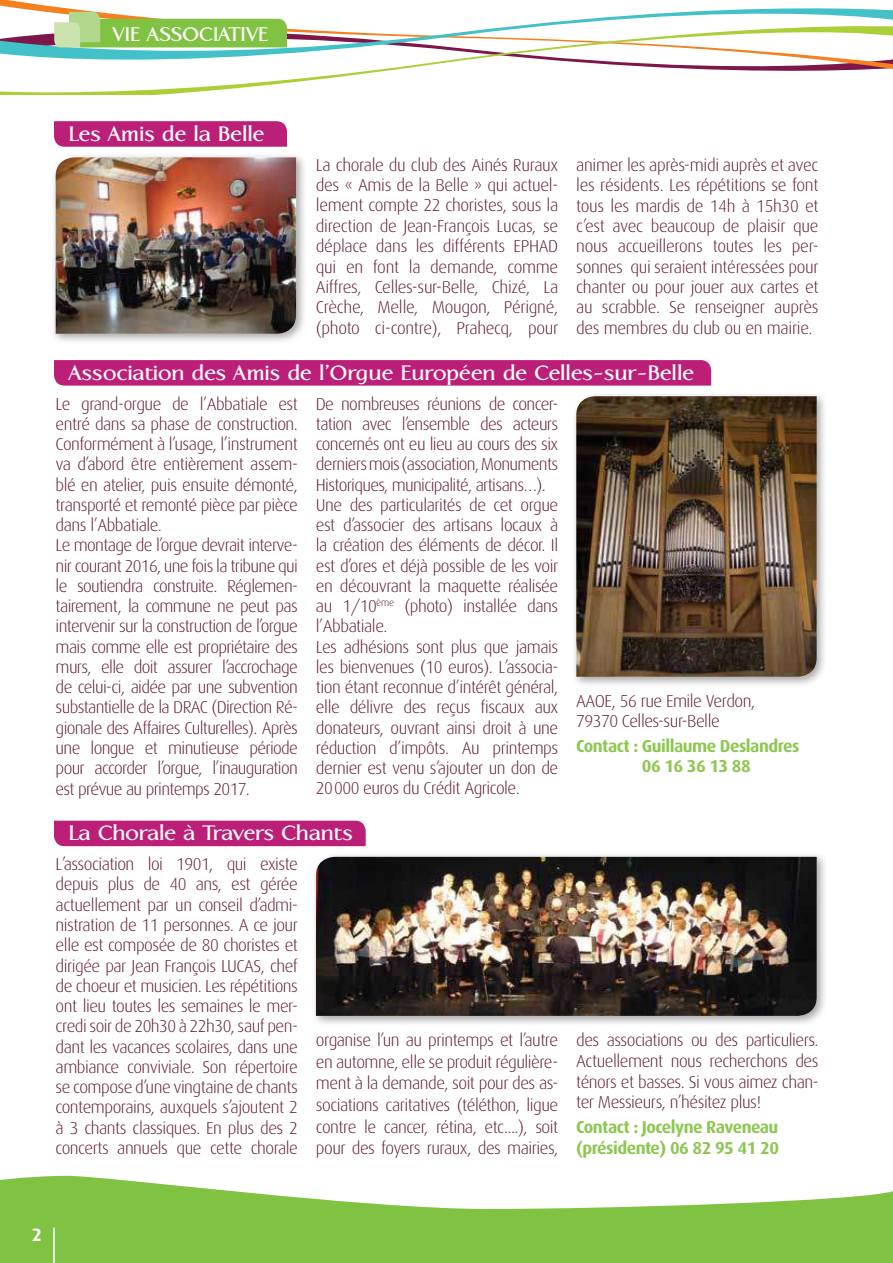
<style>
.page{position:relative;width:893px;height:1263px;background:#fff}
.page>*{position:absolute;margin:0;border:0;box-sizing:border-box;transform-origin:0 0}
.t1{font:700 27px "Aperto";color:#fff}
.t2{font:700 25.5px "Aperto";color:#fff}
.t3{font:700 18px "Dax";color:#fff}
.t4{font:300 17.25px/20.2px "Dax";letter-spacing:-.035em;color:#611a39;text-align:justify}
.t5{font:700 17.25px/20.2px "Dax";letter-spacing:-.03em;color:#8dc751}
</style>
<div class="page">
<svg style="left:0;top:0;width:892px;height:17px"></svg>
<svg style="left:0;top:17px;width:892px;height:77px"></svg>
<svg style="left:892px;top:10px;width:1px;height:60px"></svg>
<svg style="left:54px;top:121px;width:233px;height:26px;background:#bc247a"></svg>
<svg style="left:54px;top:360px;width:657px;height:26px;background:#bc2379"></svg>
<div style="left:54px;top:821px;width:312px;height:25px;background:#bb1f77"></div>
<svg style="left:54px;top:12px;width:233px;height:35px;background:#a0ce6c"></svg>
<svg style="left:0;top:1176px;width:893px;height:87px;fill:#80c342"></svg>
<hr style="left:53px;top:1227px;width:2px;height:36px;background:#fff">
<div style="left:50px;top:152px;width:257px;height:193px;background:#000;opacity:.35"></div>
<img style="left:56px;top:157px;width:240px;height:177px">
<div style="left:571px;top:391px;width:257px;height:297px;background:#000;opacity:.35"></div>
<img style="left:576px;top:396px;width:241px;height:281px">
<div style="left:311px;top:851px;width:517px;height:176px;background:#000;opacity:.35"></div>
<img style="left:316px;top:857px;width:501px;height:159px">
<h2 class="t2" style="left:112px;top:23px;width:158px">VIE ASSOCIATIVE</h2>
<h1 class="t1" style="left:69px;top:121px;width:197px">Les Amis de la Belle</h1>
<p class="t4" style="left:316px;top:155px;width:244px">La chorale du club des Ainés Ruraux des « Amis de la Belle » qui actuel&shy;lement compte 22 choristes, sous la direction de Jean-François Lucas, se déplace dans les différents EPHAD qui en font la demande, comme Aiffres, Celles-sur-Belle, Chizé, La Crèche, Melle, Mougon, Périgné, (photo ci-contre), Prahecq, pour</p>
<p class="t4" style="left:576px;top:155px;width:244px">animer les après-midi auprès et avec les résidents. Les répétitions se font tous les mardis de 14h à 15h30 et c’est avec beaucoup de plaisir que nous accueillerons toutes les per&shy;sonnes qui seraient intéressées pour chanter ou pour jouer aux cartes et au scrabble. Se renseigner auprès des membres du club ou en mairie.</p>
<h1 class="t1" style="left:69px;top:360px;width:627px">Association des Amis de l’Orgue Européen de Celles-sur-Belle</h1>
<p class="t4" style="left:56px;top:394px;width:244px;text-align:left">Le grand-orgue de l’Abbatiale est entré dans sa phase de construction.<br>Conformément à l’usage, l’instrument va d’abord être entièrement assem&shy;blé en atelier, puis ensuite démonté, transporté et remonté pièce par pièce dans l’Abbatiale.<br>Le montage de l’orgue devrait interve&shy;nir courant 2016, une fois la tribune qui le soutiendra construite. Réglemen&shy;tairement, la commune ne peut pas intervenir sur la construction de l’orgue mais comme elle est propriétaire des murs, elle doit assurer l’accrochage de celui-ci, aidée par une subvention substantielle de la DRAC (Direction Ré&shy;gionale des Affaires Culturelles). Après une longue et minutieuse période pour accorder l’orgue, l’inauguration est prévue au printemps 2017.</p>
<p class="t4" style="left:316px;top:394px;width:244px;text-align:left">De nombreuses réunions de concer&shy;tation avec l’ensemble des acteurs concernés ont eu lieu au cours des six derniers mois (association, Monuments Historiques, municipalité, artisans…).<br>Une des particularités de cet orgue est d’associer des artisans locaux à la création des éléments de décor. Il est d’ores et déjà possible de les voir en découvrant la maquette réalisée au 1/10<sup>ème</sup> (photo) installée dans l’Abbatiale.<br>Les adhésions sont plus que jamais les bienvenues (10 euros). L’associa&shy;tion étant reconnue d’intérêt général, elle délivre des reçus fiscaux aux donateurs, ouvrant ainsi droit à une réduction d’impôts. Au printemps dernier est venu s’ajouter un don de 20000 euros du Crédit Agricole.</p>
<h1 class="t1" style="left:69px;top:821px;width:286px">La Chorale à Travers Chants</h1>
<p class="t4" style="left:576px;top:691px;width:180px">AAOE, 56 rue Emile Verdon,<br>79370 Celles-sur-Belle</p>
<p class="t5" style="left:642px;top:736px;width:159px;text-indent:-66px">Contact : Guillaume Deslandres<br>06 16 36 13 88</p>
<p class="t4" style="left:56px;top:854px;width:244px">L’association loi 1901, qui existe depuis plus de 40 ans, est gérée actuellement par un conseil d’admi&shy;nistration de 11 personnes. A ce jour elle est composée de 80 choristes et dirigée par Jean François LUCAS, chef de choeur et musicien. Les répétitions ont lieu toutes les semaines le mer&shy;credi soir de 20h30 à 22h30, sauf pen&shy;dant les vacances scolaires, dans une ambiance conviviale. Son répertoire se compose d’une vingtaine de chants contemporains, auxquels s’ajoutent 2 à 3 chants classiques. En plus des 2 concerts annuels que cette chorale</p>
<p class="t4" style="left:316px;top:1030px;width:244px;line-height:21.6px">organise l’un au printemps et l’autre en automne, elle se produit régulière&shy;ment à la demande, soit pour des as&shy;sociations caritatives (téléthon, ligue contre le cancer, rétina, etc....), soit pour des foyers ruraux, des mairies,</p>
<p class="t4" style="left:576px;top:1030px;width:244px;line-height:20.7px">des associations ou des particuliers.<br>Actuellement nous recherchons des ténors et basses. Si vous aimez chan&shy;ter Messieurs, n’hésitez plus!</p>
<p class="t5" style="left:576px;top:1117px;width:204px;line-height:20.7px">Contact : Jocelyne Raveneau (présidente) 06 82 95 41 20</p>
<p class="t3" style="left:32px;top:1225px;width:12px">2</p>
</div>
